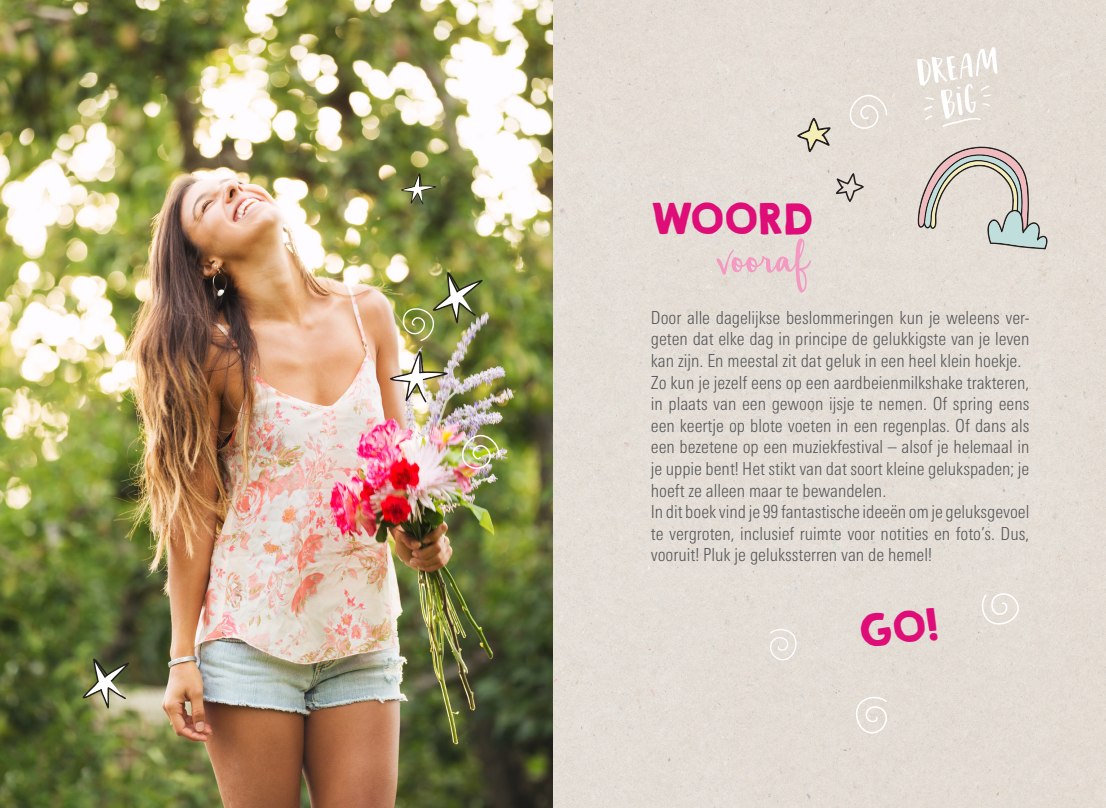
<style>
.page{position:relative;width:1106px;height:808px;background:#fff}
.page>*{position:absolute;margin:0;border:0;box-sizing:border-box;transform-origin:0 0}
.t1{font:64.5px "Hickory Jack";color:#f499c2}
.t2{font:38.7px "KGHAPPY Solid";letter-spacing:-.06em;color:#de0d77}
.t3{font:300 condensed 18px/21.6px "Linotype Univers";color:#57585a}
</style>
<div class="page">
<img style="left:0;top:0;width:1106px;height:808px">
<svg style="left:917px;top:47px;width:80px;height:80px"></svg>
<svg style="left:797px;top:118px;width:33px;height:34px"></svg>
<svg style="left:981px;top:593px;width:38px;height:32px"></svg>
<svg style="left:855px;top:696px;width:32px;height:38px"></svg>
<svg style="left:770px;top:629px;width:26px;height:32px"></svg>
<svg style="left:849px;top:95px;width:38px;height:34px"></svg>
<svg style="left:835px;top:173px;width:28px;height:29px"></svg>
<svg style="left:917px;top:147px;width:130px;height:102px;background:#cec9c2"></svg>
<img style="left:390px;top:351px;width:57px;height:51px">
<svg style="left:83px;top:658px;width:46px;height:50px;background:#8a8b6c"></svg>
<svg style="left:401px;top:173px;width:35px;height:31px"></svg>
<svg style="left:461px;top:435px;width:38px;height:34px"></svg>
<img style="left:403px;top:272px;width:79px;height:69px">
<div style="left:859px;top:607px;width:79px;height:40px;background:#e3dcd5"></div>
<h2 class="t2" style="left:648px;top:188px;width:166px">WOORD</h2>
<h1 class="t1" style="left:715px;top:228px;width:94px">vooraf</h1>
<p class="t3" style="left:651px;top:307px;width:380px">Door alle dagelijkse beslommeringen kun je weleens ver&shy;geten dat elke dag in principe de gelukkigste van je leven kan zijn. En meestal zit dat geluk in een heel klein hoekje.<br>Zo kun je jezelf eens op een aardbeienmilkshake trakteren, in plaats van een gewoon ijsje te nemen. Of spring eens een keertje op blote voeten in een regenplas. Of dans als een bezetene op een muziekfestival – alsof je helemaal in je uppie bent! Het stikt van dat soort kleine gelukspaden; je hoeft ze alleen maar te bewandelen.<br>In dit boek vind je 99 fantastische ideeën om je geluksgevoel te vergroten, inclusief ruimte voor notities en foto’s. Dus, vooruit! Pluk je gelukssterren van de hemel!</p>
</div>
